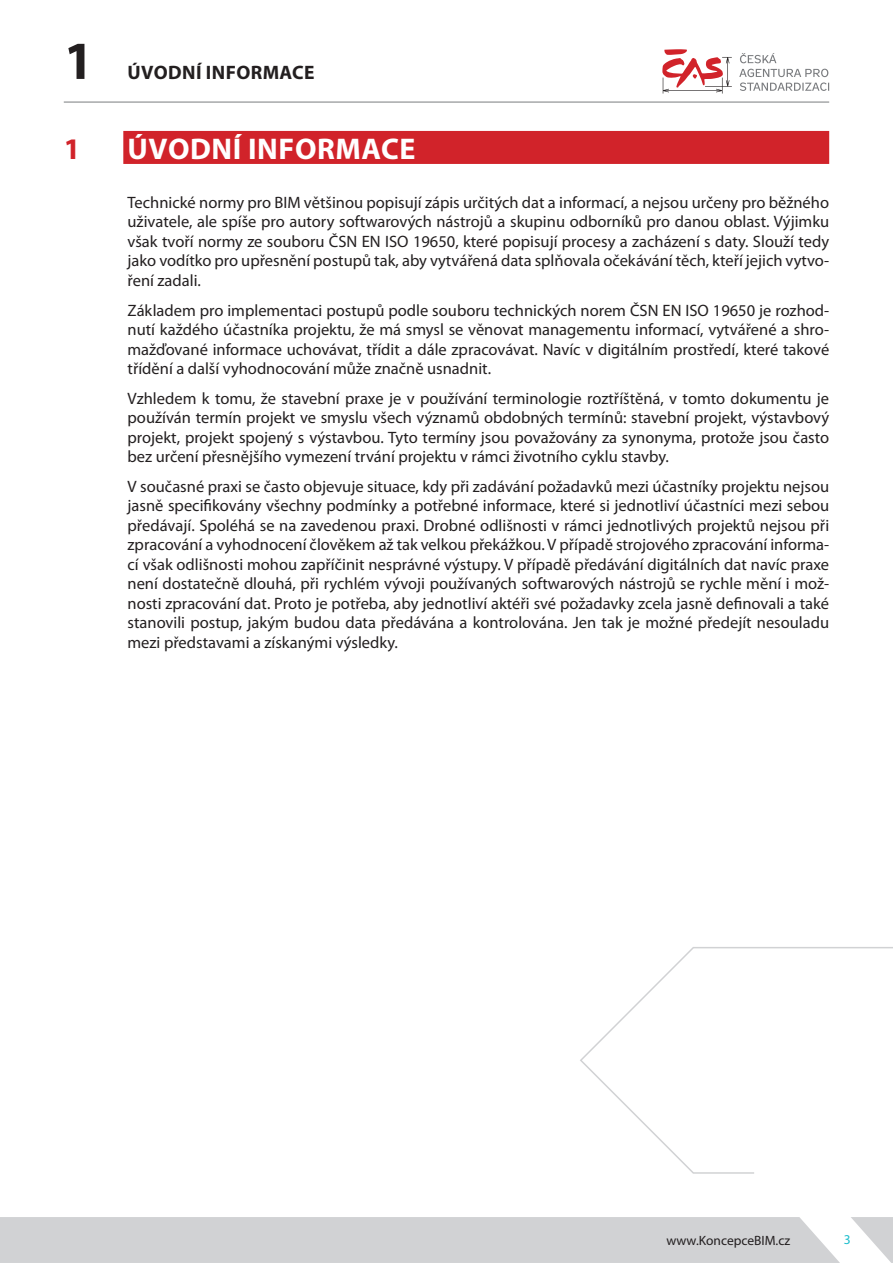
<style>
.page{position:relative;width:893px;height:1263px;background:#fff}
.page>*{position:absolute;margin:0;border:0;box-sizing:border-box;transform-origin:0 0}
.t1{font:700 54px "Myriad Pro";color:#231f20}
.t2{font:700 30px "Myriad Pro";letter-spacing:.02em;color:#fff}
.t3{font:700 30px "Myriad Pro";color:#d1232a}
.t4{font:700 19.5px "Myriad Pro";letter-spacing:.02em;color:#231f20}
.t5{font:16.5px/19.5px "Myriad Pro";color:#231f20;text-align:justify}
.t6{font:13.5px "Myriad Pro";color:#231f20}
.t7{font:13.5px "Myriad Pro";color:#1cbdcc}
</style>
<div class="page">
<hr style="left:64px;top:102px;width:765px;height:1px;background:#7a7c7f">
<svg style="left:662px;top:49px;width:70px;height:45px"></svg>
<svg style="left:739px;top:53px;width:90px;height:38px"></svg>
<svg style="left:851px;top:1217px;width:42px;height:46px"></svg>
<div style="left:0;top:1217px;width:840px;height:46px;background:#d1d2d4"></div>
<div style="left:123px;top:131px;width:706px;height:33px;background:#d1232a"></div>
<svg style="left:580px;top:947px;width:313px;height:227px"></svg>
<h1 class="t1" style="left:64px;top:40px;width:31px">1</h1>
<p class="t4" style="left:128px;top:65px;width:189px">ÚVODNÍ INFORMACE</p>
<h2 class="t3" style="left:64px;top:137px;width:18px">1</h2>
<h2 class="t2" style="left:128px;top:137px;width:289px">ÚVODNÍ INFORMACE</h2>
<p class="t5" style="left:128px;top:194px;width:703px">Technické normy pro BIM většinou popisují zápis určitých dat a informací, a nejsou určeny pro běžného uživatele, ale spíše pro autory softwarových nástrojů a skupinu odborníků pro danou oblast. Výjimku však tvoří normy ze souboru ČSN EN ISO 19650, které popisují procesy a zacházení s daty. Slouží tedy jako vodítko pro upřesnění postupů tak, aby vytvářená data splňovala očekávání těch, kteří jejich vytvo&shy;ření zadali.</p>
<p class="t5" style="left:128px;top:301px;width:703px">Základem pro implementaci postupů podle souboru technických norem ČSN EN ISO 19650 je rozhod&shy;nutí každého účastníka projektu, že má smysl se věnovat managementu informací, vytvářené a shro&shy;mažďované informace uchovávat, třídit a dále zpracovávat. Navíc v digitálním prostředí, které takové třídění a další vyhodnocování může značně usnadnit.</p>
<p class="t5" style="left:128px;top:390px;width:703px">Vzhledem k tomu, že stavební praxe je v používání terminologie roztříštěná, v tomto dokumentu je používán termín projekt ve smyslu všech významů obdobných termínů: stavební projekt, výstavbový projekt, projekt spojený s výstavbou. Tyto termíny jsou považovány za synonyma, protože jsou často bez určení přesnějšího vymezení trvání projektu v rámci životního cyklu stavby.</p>
<p class="t5" style="left:128px;top:478px;width:703px">V současné praxi se často objevuje situace, kdy při zadávání požadavků mezi účastníky projektu nejsou jasně specifikovány všechny podmínky a potřebné informace, které si jednotliví účastníci mezi sebou předávají. Spoléhá se na zavedenou praxi. Drobné odlišnosti v rámci jednotlivých projektů nejsou při zpracování a vyhodnocení člověkem až tak velkou překážkou. V případě strojového zpracování informa&shy;cí však odlišnosti mohou zapříčinit nesprávné výstupy. V případě předávání digitálních dat navíc praxe není dostatečně dlouhá, při rychlém vývoji používaných softwarových nástrojů se rychle mění i mož&shy;nosti zpracování dat. Proto je potřeba, aby jednotliví aktéři své požadavky zcela jasně definovali a také stanovili postup, jakým budou data předávána a kontrolována. Jen tak je možné předejít nesouladu mezi představami a získanými výsledky.</p>
<p class="t6" style="left:666px;top:1235px;width:125px">www.KoncepceBIM.cz</p>
<p class="t7" style="left:844px;top:1235px;width:8px">3</p>
</div>
